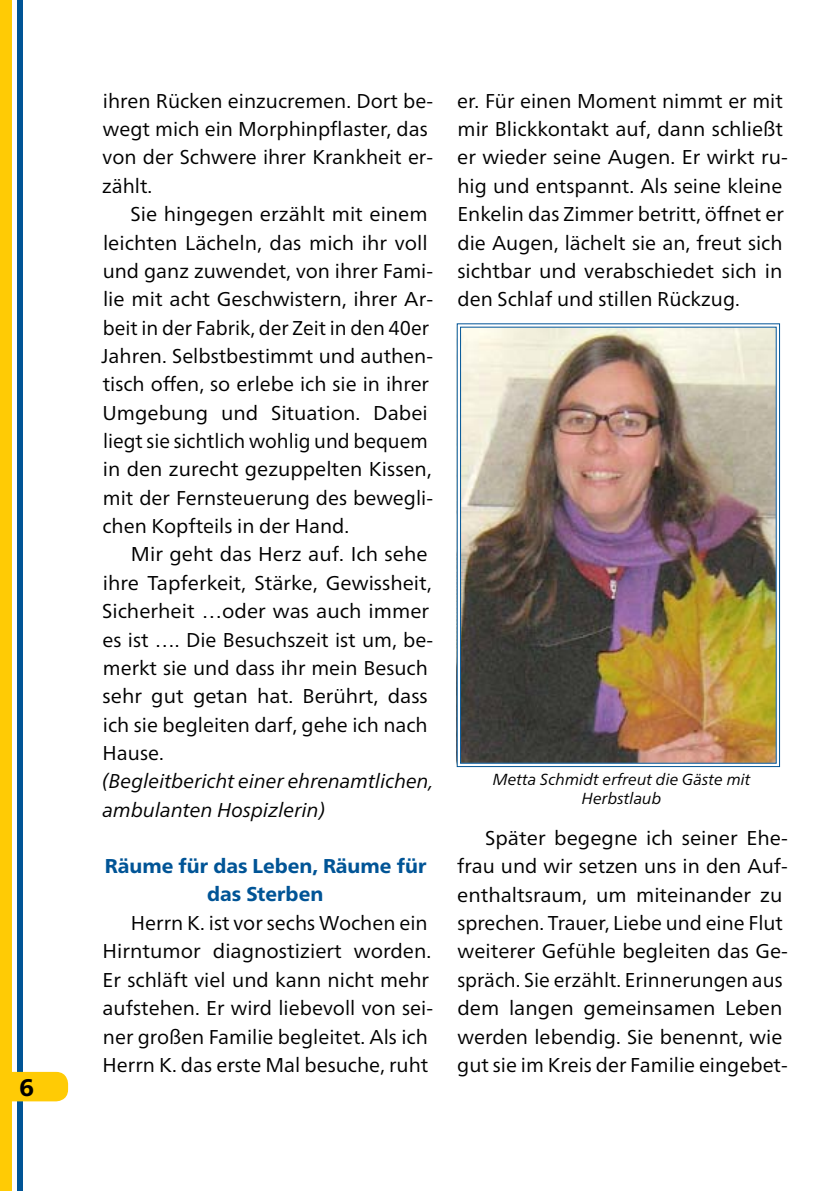
<style>
.page{position:relative;width:840px;height:1191px;background:#fff}
.page>*{position:absolute;margin:0;border:0;box-sizing:border-box;transform-origin:0 0}
.t1{font:800 24px "Frutiger Neue LT Pro";color:#000}
.t2{font:20px/28.4px "Frutiger Neue LT Pro";color:#000}
.t3{font:italic 20px/28.4px "Frutiger Neue LT Pro";color:#000}
.t4{font:800 20px/28px "Frutiger Neue LT Pro";color:#005496;text-align:center}
.t5{font:italic 16px/19.2px "Frutiger Neue LT Pro";color:#000;text-align:center}
</style>
<div class="page">
<div style="left:17px;top:0;width:6px;height:1191px;background:#005496"></div>
<div style="left:0;top:0;width:11px;height:1191px;background:#ffcb05"></div>
<svg style="left:11px;top:1071px;width:57px;height:30px;background:#fecd13"></svg>
<img style="left:456px;top:323px;width:323px;height:444px">
<div style="left:460px;top:327px;width:316px;height:436px;border:1px solid #005496"></div>
<p class="t1" style="left:19px;top:1073px;width:16px">6</p>
<p class="t2" style="left:102px;top:86px;width:332px">ihren Rücken einzucremen. Dort be&shy;wegt mich ein Morphinpflaster, das von der Schwere ihrer Krankheit er&shy;zählt.</p>
<p class="t2" style="left:101px;top:200px;width:333px;text-indent:29px">Sie hingegen erzählt mit einem leichten Lächeln, das mich ihr voll und ganz zuwendet, von ihrer Fami&shy;lie mit acht Geschwistern, ihrer Ar&shy;beit in der Fabrik, der Zeit in den 40er Jahren. Selbstbestimmt und authen&shy;tisch offen, so erlebe ich sie in ihrer Umgebung und Situation. Dabei liegt sie sichtlich wohlig und bequem in den zurecht gezuppelten Kissen, mit der Fernsteuerung des bewegli&shy;chen Kopfteils in der Hand.</p>
<p class="t2" style="left:102px;top:540px;width:332px;text-indent:29px">Mir geht das Herz auf. Ich sehe ihre Tapferkeit, Stärke, Gewissheit,<br>Sicherheit …oder was auch immer es ist …. Die Besuchszeit ist um, be&shy;merkt sie und dass ihr mein Besuch sehr gut getan hat. Berührt, dass ich sie begleiten darf, gehe ich nach<br>Hause.</p>
<p class="t3" style="left:102px;top:767px;width:332px">(Begleitbericht einer ehrenamtlichen, ambulanten Hospizlerin)</p>
<p class="t4" style="left:105px;top:852px;width:323px">Räume für das Leben, Räume für das Sterben</p>
<p class="t2" style="left:102px;top:908px;width:332px;text-indent:28px">Herrn K. ist vor sechs Wochen ein Hirntumor diagnostiziert worden.<br>Er schläft viel und kann nicht mehr aufstehen. Er wird liebevoll von sei&shy;ner großen Familie begleitet. Als ich Herrn K. das erste Mal besuche, ruht</p>
<p class="t2" style="left:457px;top:86px;width:332px">er. Für einen Moment nimmt er mit mir Blickkontakt auf, dann schließt er wieder seine Augen. Er wirkt ru&shy;hig und entspannt. Als seine kleine Enkelin das Zimmer betritt, öffnet er die Augen, lächelt sie an, freut sich sichtbar und verabschiedet sich in den Schlaf und stillen Rückzug.</p>
<p class="t5" style="left:492px;top:769px;width:259px">Metta Schmidt erfreut die Gäste mit<br>Herbstlaub</p>
<p class="t2" style="left:457px;top:823px;width:332px;text-indent:28px">Später begegne ich seiner Ehe&shy;frau und wir setzen uns in den Auf&shy;enthaltsraum, um miteinander zu sprechen. Trauer, Liebe und eine Flut weiterer Gefühle begleiten das Ge&shy;spräch. Sie erzählt. Erinnerungen aus dem langen gemeinsamen Leben werden lebendig. Sie benennt, wie gut sie im Kreis der Familie eingebet-</p>
</div>
